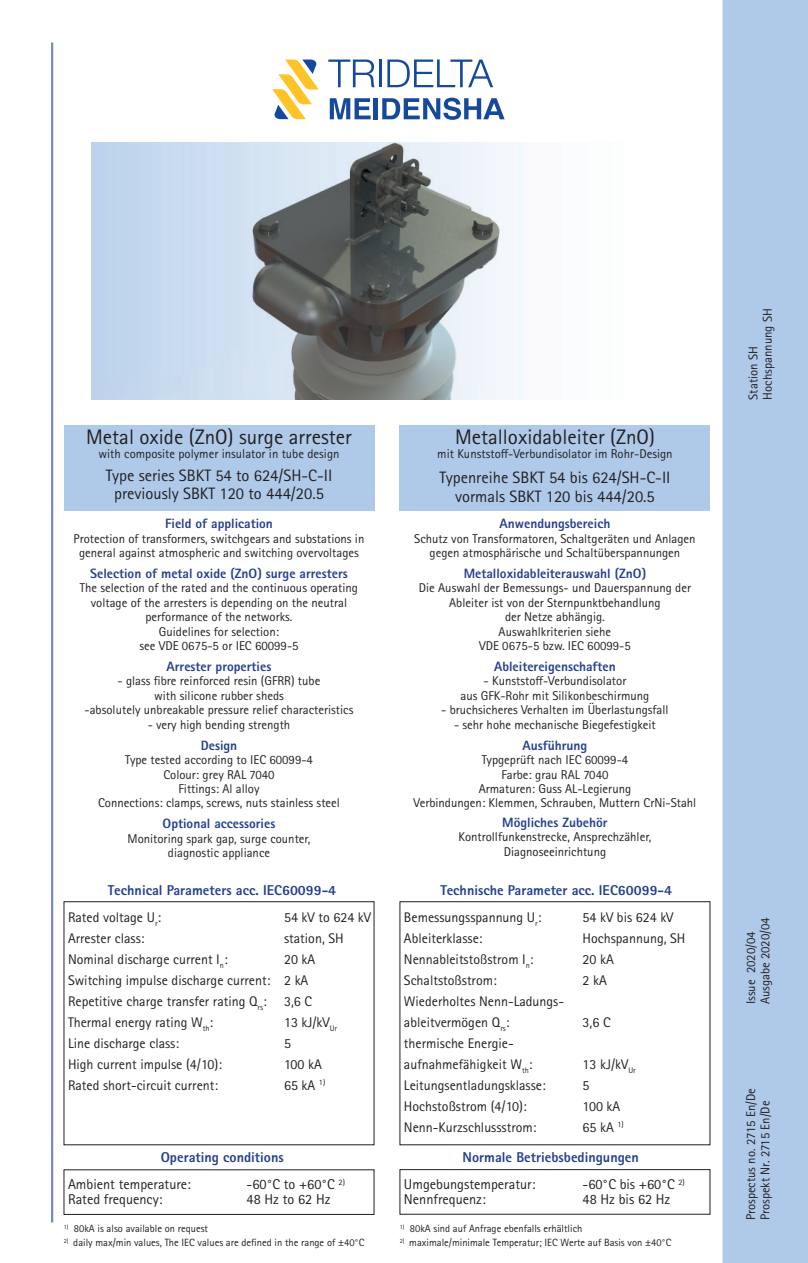
<style>
.page{position:relative;width:808px;height:1263px;background:#fff}
.page>*{position:absolute;margin:0;border:0;box-sizing:border-box;transform-origin:0 0}
.t1{font:21px "Rotis Sans Serif Pro Grk";color:#231f20}
.t2{font:16.5px/19.8px "Rotis Sans Serif Pro Grk";color:#231f20;text-align:center}
.t3{font:14.25px "Rotis Sans Serif Pro Grk";color:#231f20}
.t4{font:800 14.25px "Rotis Sans Serif Pro Grk";color:#253f8e}
.t5{font:13.95px/21px "Rotis Sans Serif Pro Grk";color:#231f20}
.t6{font:800 13.5px "Rotis Sans Serif Pro Grk";color:#253f8e}
.t7{font:12.75px/14.4px "Rotis Sans Serif Pro Grk";color:#231f20;text-align:center}
.t8{font:10.5px "Rotis Sans Serif Pro Grk";color:#231f20}
</style>
<div class="page">
<div style="left:722px;top:0;width:86px;height:1263px;background:#afcae9"></div>
<div style="left:400px;top:425px;width:310px;height:85px;background:#afcae9"></div>
<div style="left:400px;top:1169px;width:310px;height:45px;border:1px solid #231f20"></div>
<div style="left:64px;top:425px;width:310px;height:85px;background:#afcae9"></div>
<hr style="left:51px;top:43px;width:2px;height:1179px;background:#788bbc">
<svg style="left:328px;top:60px;width:47px;height:27px"></svg>
<hr style="left:379px;top:60px;width:3px;height:27px;background:#14499d">
<svg style="left:387px;top:60px;width:106px;height:27px"></svg>
<svg style="left:330px;top:98px;width:41px;height:21px"></svg>
<hr style="left:374px;top:98px;width:4px;height:21px;background:#14499d">
<svg style="left:382px;top:98px;width:123px;height:22px"></svg>
<svg style="left:272px;top:60px;width:47px;height:59px"></svg>
<img style="left:92px;top:142px;width:432px;height:258px">
<h1 class="t1" style="left:86px;top:425px;width:267px">Metal oxide (ZnO) surge arrester</h1>
<p class="t7" style="left:98px;top:447px;width:242px">with composite polymer insulator in tube design</p>
<p class="t2" style="left:106px;top:466px;width:228px;line-height:18px">Type series SBKT 54 to 624/SH-C-II previously SBKT 120 to 444/20.5</p>
<p class="t6" style="left:165px;top:515px;width:109px">Field of application</p>
<p class="t7" style="left:74px;top:531px;width:292px">Protection of transformers, switchgears and substations in general against atmospheric and switching overvoltages</p>
<p class="t6" style="left:90px;top:565px;width:259px">Selection of metal oxide (ZnO) surge arresters</p>
<p class="t7" style="left:80px;top:581px;width:280px">The selection of the rated and the continuous operating voltage of the arresters is depending on the neutral performance of the networks.<br>Guidelines for selection:<br>see VDE 0675-5 or IEC 60099-5</p>
<p class="t6" style="left:167px;top:658px;width:106px">Arrester properties</p>
<p class="t7" style="left:85px;top:674px;width:270px">- glass fibre reinforced resin (GFRR) tube<br>with silicone rubber sheds<br>-absolutely unbreakable pressure relief characteristics</p>
<p class="t7" style="left:148px;top:717px;width:144px">- very high bending strength</p>
<p class="t6" style="left:201px;top:736px;width:38px">Design</p>
<p class="t7" style="left:98px;top:753px;width:243px">Type tested according to IEC 60099-4<br>Colour: grey RAL 7040<br>Fittings: Al alloy<br>Connections: clamps, screws, nuts stainless steel</p>
<p class="t6" style="left:163px;top:815px;width:114px">Optional accessories</p>
<p class="t7" style="left:128px;top:831px;width:184px">Monitoring spark gap, surge counter, diagnostic appliance</p>
<p class="t4" style="left:108px;top:881px;width:230px">Technical Parameters acc. IEC60099-4</p>
<p class="t5" style="left:68px;top:906px;width:95px">Rated voltage U<sub>r</sub>:</p>
<p class="t5" style="left:284px;top:906px;width:89px">54 kV to 624 kV</p>
<p class="t5" style="left:68px;top:927px;width:78px">Arrester class:</p>
<p class="t5" style="left:284px;top:927px;width:61px">station, SH</p>
<p class="t5" style="left:68px;top:948px;width:161px">Nominal discharge current I<sub>n</sub>:</p>
<p class="t5" style="left:68px;top:948px;width:249px;text-indent:216px">20 kA<br>Switching impulse discharge current: 2 kA<br>Repetitive charge transfer rating Q<sub>rs</sub>: 3,6 C<br>Thermal energy rating W<sub>th</sub>:</p>
<p class="t5" style="left:284px;top:1011px;width:55px">13 kJ/kV<sub>Ur</sub></p>
<p class="t5" style="left:68px;top:1032px;width:113px">Line discharge class:</p>
<p class="t5" style="left:284px;top:1032px;width:8px">5</p>
<p class="t5" style="left:68px;top:1053px;width:155px">High current impulse (4/10):</p>
<p class="t5" style="left:284px;top:1053px;width:39px">100 kA</p>
<p class="t5" style="left:68px;top:1074px;width:152px">Rated short-circuit current:</p>
<p class="t5" style="left:284px;top:1074px;width:43px">65 kA <sup>1)</sup></p>
<p class="t4" style="left:161px;top:1148px;width:124px">Operating conditions</p>
<p class="t3" style="left:68px;top:1176px;width:124px">Ambient temperature:</p>
<p class="t3" style="left:247px;top:1176px;width:100px">-60°C to +60°C <sup>2)</sup></p>
<p class="t3" style="left:68px;top:1190px;width:96px">Rated frequency:</p>
<p class="t3" style="left:247px;top:1190px;width:85px">48 Hz to 62 Hz</p>
<p class="t8" style="left:64px;top:1222px;width:146px"><sup>1)</sup> 80kA is also available on request</p>
<p class="t8" style="left:64px;top:1236px;width:302px"><sup>2)</sup> daily max/min values, The IEC values are defined in the range of ±40°C</p>
<h1 class="t1" style="left:455px;top:425px;width:201px">Metalloxidableiter (ZnO)</h1>
<p class="t7" style="left:437px;top:447px;width:237px">mit Kunststoff-Verbundisolator im Rohr-Design</p>
<p class="t2" style="left:439px;top:467px;width:233px">Typenreihe SBKT 54 bis 624/SH-C-II vormals SBKT 120 bis 444/20.5</p>
<p class="t6" style="left:499px;top:515px;width:112px">Anwendungsbereich</p>
<p class="t7" style="left:414px;top:531px;width:283px">Schutz von Transformatoren, Schaltgeräten und Anlagen gegen atmosphärische und Schaltüberspannungen</p>
<p class="t6" style="left:464px;top:565px;width:184px">Metalloxidableiterauswahl (ZnO)</p>
<p class="t7" style="left:419px;top:581px;width:274px">Die Auswahl der Bemessungs- und Dauerspannung der Ableiter ist von der Sternpunktbehandlung<br>der Netze abhängig.<br>Auswahlkriterien siehe<br>VDE 0675-5 bzw. IEC 60099-5</p>
<p class="t6" style="left:494px;top:658px;width:123px">Ableitereigenschaften</p>
<p class="t7" style="left:460px;top:674px;width:190px">- Kunststoff-Verbundisolator<br>aus GFK-Rohr mit Silikonbeschirmung</p>
<p class="t7" style="left:441px;top:703px;width:229px">- bruchsicheres Verhalten im Überlastungsfall</p>
<p class="t7" style="left:454px;top:717px;width:203px">- sehr hohe mechanische Biegefestigkeit</p>
<p class="t6" style="left:522px;top:736px;width:66px">Ausführung</p>
<p class="t7" style="left:413px;top:753px;width:284px">Typgeprüft nach IEC 60099-4<br>Farbe: grau RAL 7040<br>Armaturen: Guss AL-Legierung<br>Verbindungen: Klemmen, Schrauben, Muttern CrNi-Stahl</p>
<p class="t6" style="left:502px;top:814px;width:107px">Mögliches Zubehör</p>
<p class="t7" style="left:459px;top:830px;width:194px">Kontrollfunkenstrecke, Ansprechzähler,<br>Diagnoseeinrichtung</p>
<p class="t4" style="left:440px;top:881px;width:233px">Technische Parameter acc. IEC60099-4</p>
<p class="t5" style="left:404px;top:906px;width:139px">Bemessungsspannung U<sub>r</sub>:</p>
<p class="t5" style="left:583px;top:906px;width:92px">54 kV bis 624 kV</p>
<p class="t5" style="left:404px;top:927px;width:80px">Ableiterklasse:</p>
<p class="t5" style="left:583px;top:927px;width:104px">Hochspannung, SH</p>
<p class="t5" style="left:404px;top:948px;width:131px">Nennableitstoßstrom I<sub>n</sub>:</p>
<p class="t5" style="left:583px;top:948px;width:33px">20 kA</p>
<p class="t5" style="left:404px;top:969px;width:94px">Schaltstoßstrom:</p>
<p class="t5" style="left:583px;top:969px;width:26px">2 kA</p>
<p class="t5" style="left:404px;top:990px;width:162px">Wiederholtes Nenn-Ladungs&shy;ableitvermögen Q<sub>rs</sub>:</p>
<p class="t5" style="left:583px;top:1011px;width:29px">3,6 C</p>
<p class="t5" style="left:404px;top:1032px;width:130px">thermische Energie&shy;aufnahmefähigkeit W<sub>th</sub>:</p>
<p class="t5" style="left:583px;top:1053px;width:55px">13 kJ/kV<sub>Ur</sub></p>
<p class="t5" style="left:404px;top:1074px;width:143px">Leitungsentladungsklasse:</p>
<p class="t5" style="left:583px;top:1074px;width:8px">5</p>
<p class="t5" style="left:404px;top:1095px;width:124px">Hochstoßstrom (4/10):</p>
<p class="t5" style="left:583px;top:1095px;width:39px">100 kA</p>
<p class="t5" style="left:404px;top:1116px;width:134px">Nenn-Kurzschlussstrom:</p>
<p class="t5" style="left:583px;top:1116px;width:43px">65 kA <sup>1)</sup></p>
<p class="t4" style="left:462px;top:1148px;width:178px">Normale Betriebsbedingungen</p>
<p class="t3" style="left:404px;top:1176px;width:133px">Umgebungstemperatur:</p>
<p class="t3" style="left:583px;top:1176px;width:104px">-60°C bis +60°C <sup>2)</sup></p>
<p class="t3" style="left:404px;top:1190px;width:83px">Nennfrequenz:</p>
<p class="t3" style="left:583px;top:1190px;width:89px">48 Hz bis 62 Hz</p>
<p class="t8" style="left:400px;top:1222px;width:184px"><sup>1)</sup> 80kA sind auf Anfrage ebenfalls erhältlich</p>
<p class="t8" style="left:400px;top:1236px;width:273px"><sup>2)</sup> maximale/minimale Temperatur; IEC Werte auf Basis von ±40°C</p>
<p class="t7" style="left:746px;top:400px;width:93px;text-align:left;rotate:-90deg">Station SH<br>Hochspannung SH</p>
<p class="t7" style="left:758px;top:1004px;width:89px;rotate:-90deg">Ausgabe 2020/04</p>
<p class="t7" style="left:744px;top:1004px;width:75px;rotate:-90deg">Issue 2020/04</p>
<p class="t7" style="left:744px;top:1220px;width:134px;rotate:-90deg">Prospectus no. 2715 En/De</p>
<p class="t7" style="left:758px;top:1220px;width:121px;rotate:-90deg">Prospekt Nr. 2715 En/De</p>
</div>
